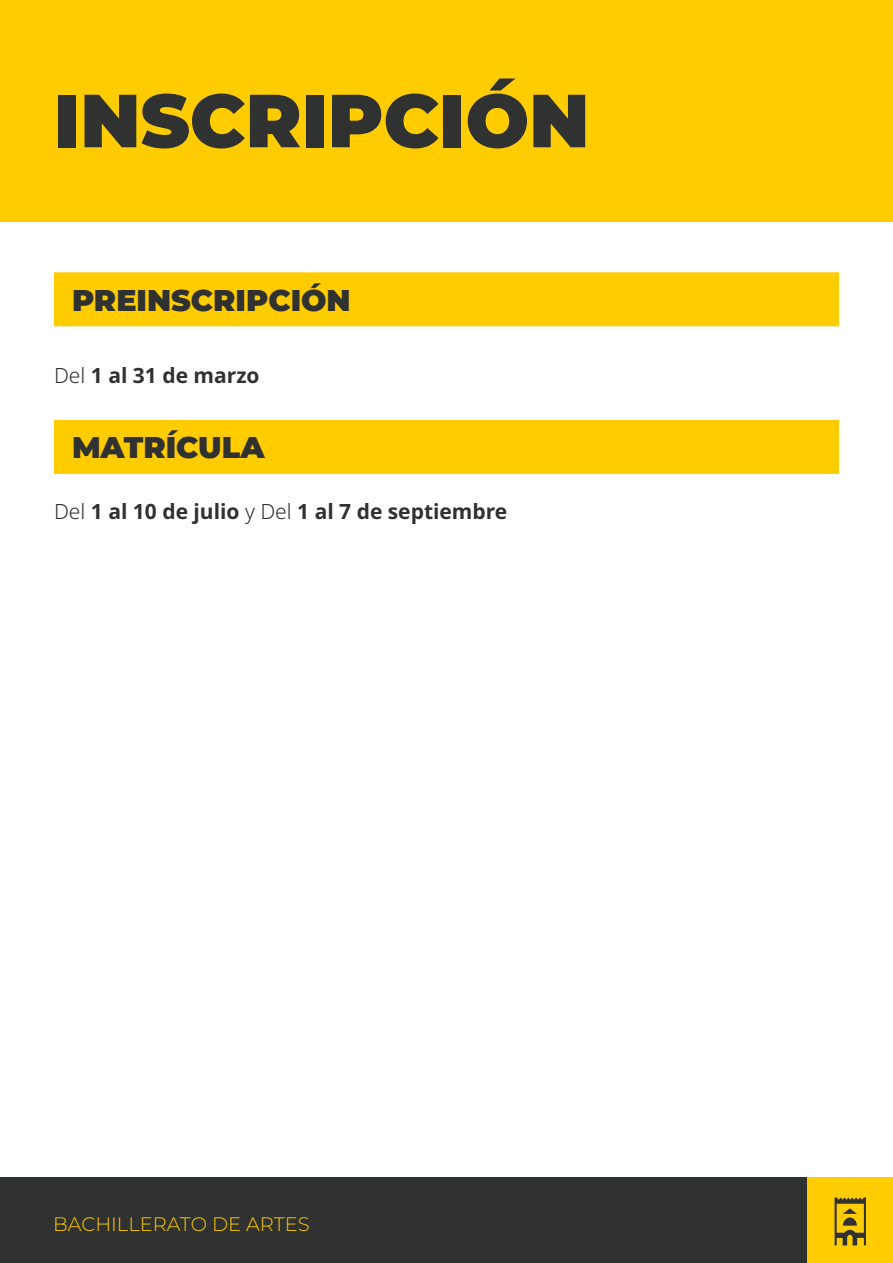
<style>
.page{position:relative;width:893px;height:1263px;background:#fff}
.page>*{position:absolute;margin:0;border:0;box-sizing:border-box;transform-origin:0 0}
.t1{font:900 75px "Montserrat";color:#303131}
.t2{font:900 30px "Montserrat";color:#303131}
.t3{font:700 21px "Noto Sans";color:#303131}
.t4{font:300 19.5px "Montserrat";color:#fc0}
.s1{font-weight:300}
</style>
<div class="page">
<div style="left:0;top:1177px;width:807px;height:86px;background:#303131"></div>
<div style="left:807px;top:1177px;width:86px;height:86px;background:#fc0"></div>
<div style="left:0;top:0;width:893px;height:222px;background:#fc0"></div>
<svg style="left:835px;top:1197px;width:31px;height:48px"></svg>
<div style="left:54px;top:272px;width:785px;height:54px;background:#fc0"></div>
<div style="left:54px;top:420px;width:785px;height:54px;background:#fc0"></div>
<p class="t1" style="left:54px;top:71px;width:537px">INSCRIPCIÓN</p>
<p class="t2" style="left:72px;top:280px;width:280px">PREINSCRIPCIÓN</p>
<p class="t3" style="left:54px;top:364px;width:207px"><span class="s1">Del</span> 1 al 31 de marzo</p>
<p class="t2" style="left:72px;top:428px;width:194px">MATRÍCULA</p>
<p class="t3" style="left:54px;top:499px;width:455px"><span class="s1">Del</span> 1 al 10 de julio <span class="s1">y Del</span> 1 al 7 de septiembre</p>
<p class="t4" style="left:53px;top:1211px;width:258px">BACHILLERATO DE ARTES</p>
</div>
